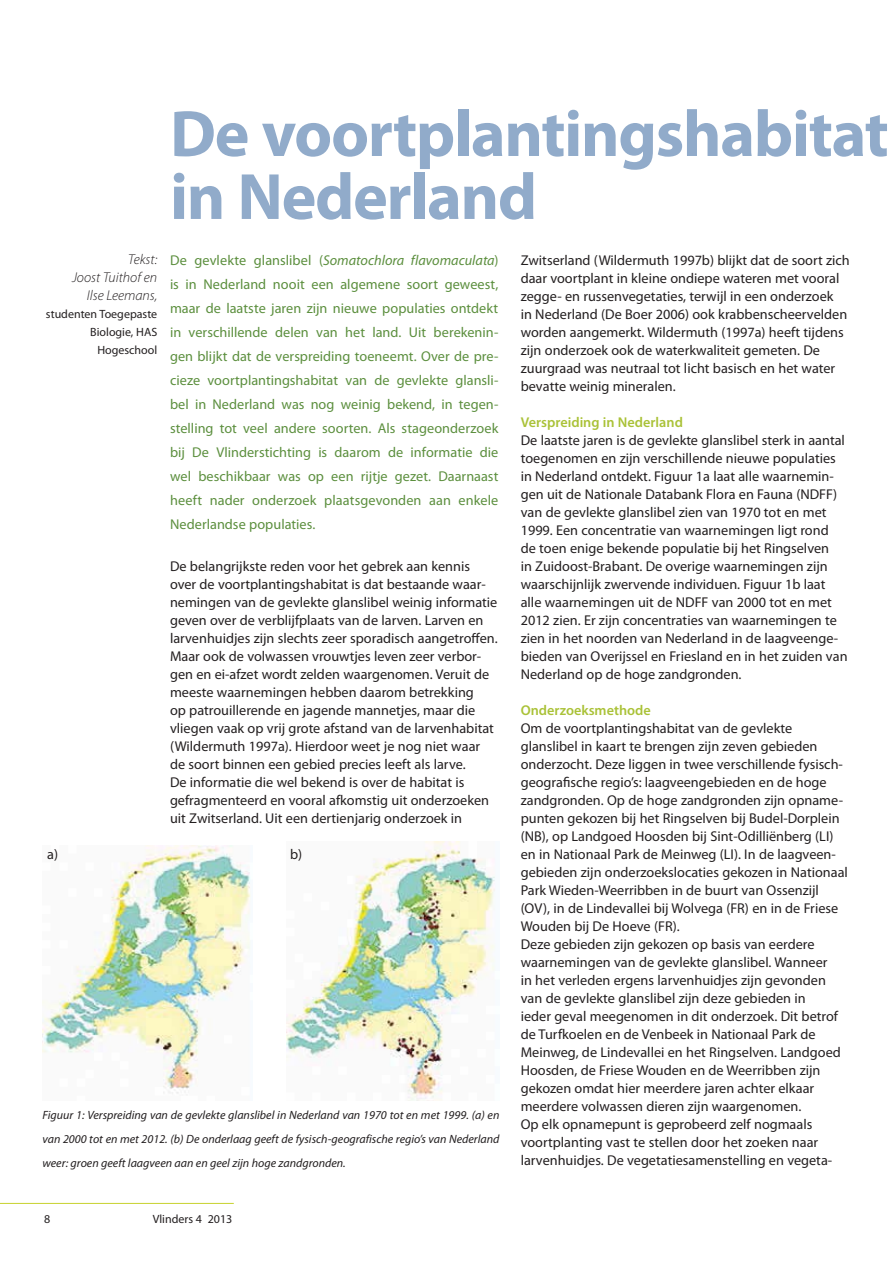
<style>
.page{position:relative;width:893px;height:1263px;background:#fff}
.page>*{position:absolute;margin:0;border:0;box-sizing:border-box;transform-origin:0 0}
.t1{font:700 66px/63px "Myriad Pro";letter-spacing:-.02em;color:#91abca}
.t2{font:14.25px/18px "Myriad Pro";color:#231f20}
.t3{font:14.25px/24px "Myriad Pro";letter-spacing:.005em;color:#5c8f3e;text-align:justify}
.t4{font:600 14.25px "Myriad Pro";color:#aac238}
.t5{font:italic 300 14.25px/18px "Myriad Pro";color:#231f20;text-align:right}
.t6{font:italic 12px/24px "Myriad Pro";color:#231f20;text-align:justify}
.t7{font:12px/18px "Myriad Pro";color:#231f20;text-align:right}
.s1{font-style:italic}
</style>
<div class="page">
<hr style="left:0;top:1203px;width:234px;height:1px;background:#c7d22d">
<img style="left:43px;top:845px;width:208px;height:249px">
<img style="left:287px;top:842px;width:208px;height:259px">
<h1 class="t1" style="left:170px;top:107px;width:720px">De voortplantingshabitat in Nederland</h1>
<p class="t3" style="left:170px;top:249px;width:330px">De gevlekte glanslibel (<span class="s1">Somatochlora flavomaculata</span>) is in Nederland nooit een algemene soort geweest, maar de laatste jaren zijn nieuwe populaties ontdekt in verschillende delen van het land. Uit berekenin&shy;gen blijkt dat de verspreiding toeneemt. Over de pre&shy;cieze voortplantingshabitat van de gevlekte glansli&shy;bel in Nederland was nog weinig bekend, in tegen&shy;stelling tot veel andere soorten. Als stageonderzoek bij De Vlinderstichting is daarom de informatie die wel beschikbaar was op een rijtje gezet. Daarnaast heeft nader onderzoek plaatsgevonden aan enkele Nederlandse populaties.</p>
<p class="t2" style="left:170px;top:558px;width:329px">De belangrijkste reden voor het gebrek aan kennis over de voortplantingshabitat is dat bestaande waar&shy;nemingen van de gevlekte glanslibel weinig informatie geven over de verblijfplaats van de larven. Larven en larvenhuidjes zijn slechts zeer sporadisch aangetroffen.<br>Maar ook de volwassen vrouwtjes leven zeer verbor&shy;gen en ei-afzet wordt zelden waargenomen. Veruit de meeste waarnemingen hebben daarom betrekking<br>op patrouillerende en jagende mannetjes, maar die vliegen vaak op vrij grote afstand van de larvenhabitat (Wildermuth 1997a). Hierdoor weet je nog niet waar de soort binnen een gebied precies leeft als larve.<br>De informatie die wel bekend is over de habitat is gefragmenteerd en vooral afkomstig uit onderzoeken uit Zwitserland. Uit een dertienjarig onderzoek in</p>
<p class="t5" style="left:72px;top:250px;width:87px">Tekst:<br>Joost Tuithof en<br>Ilse Leemans,</p>
<p class="t7" style="left:46px;top:306px;width:113px">studenten Toegepaste<br>Biologie, HAS<br>Hogeschool</p>
<p class="t2" style="left:521px;top:252px;width:331px">Zwitserland (Wildermuth 1997b) blijkt dat de soort zich daar voortplant in kleine ondiepe wateren met vooral zegge- en russenvegetaties, terwijl in een onderzoek<br>in Nederland (De Boer 2006) ook krabbenscheervelden worden aangemerkt. Wildermuth (1997a) heeft tijdens zijn onderzoek ook de waterkwaliteit gemeten. De zuurgraad was neutraal tot licht basisch en het water bevatte weinig mineralen.</p>
<p class="t4" style="left:521px;top:417px;width:164px">Verspreiding in Nederland</p>
<p class="t2" style="left:521px;top:432px;width:328px">De laatste jaren is de gevlekte glanslibel sterk in aantal toegenomen en zijn verschillende nieuwe populaties in Nederland ontdekt. Figuur 1a laat alle waarnemin&shy;gen uit de Nationale Databank Flora en Fauna (NDFF) van de gevlekte glanslibel zien van 1970 tot en met 1999. Een concentratie van waarnemingen ligt rond<br>de toen enige bekende populatie bij het Ringselven<br>in Zuidoost-Brabant. De overige waarnemingen zijn waarschijnlijk zwervende individuen. Figuur 1b laat alle waarnemingen uit de NDFF van 2000 tot en met 2012 zien. Er zijn concentraties van waarnemingen te zien in het noorden van Nederland in de laagveenge&shy;bieden van Overijssel en Friesland en in het zuiden van Nederland op de hoge zandgronden.</p>
<p class="t4" style="left:521px;top:705px;width:132px">Onderzoeksmethode</p>
<p class="t2" style="left:521px;top:720px;width:329px">Om de voortplantingshabitat van de gevlekte glanslibel in kaart te brengen zijn zeven gebieden onderzocht. Deze liggen in twee verschillende fysisch&shy;geografische regio’s: laagveengebieden en de hoge zandgronden. Op de hoge zandgronden zijn opname&shy;punten gekozen bij het Ringselven bij Budel-Dorplein (NB), op Landgoed Hoosden bij Sint-Odilliënberg (LI) en in Nationaal Park de Meinweg (LI). In de laagveen&shy;gebieden zijn onderzoekslocaties gekozen in Nationaal Park Wieden-Weerribben in de buurt van Ossenzijl (OV), in de Lindevallei bij Wolvega (FR) en in de Friese Wouden bij De Hoeve (FR).<br>Deze gebieden zijn gekozen op basis van eerdere waarnemingen van de gevlekte glanslibel. Wanneer<br>in het verleden ergens larvenhuidjes zijn gevonden van de gevlekte glanslibel zijn deze gebieden in<br>ieder geval meegenomen in dit onderzoek. Dit betrof de Turfkoelen en de Venbeek in Nationaal Park de Meinweg, de Lindevallei en het Ringselven. Landgoed Hoosden, de Friese Wouden en de Weerribben zijn gekozen omdat hier meerdere jaren achter elkaar meerdere volwassen dieren zijn waargenomen.<br>Op elk opnamepunt is geprobeerd zelf nogmaals voortplanting vast te stellen door het zoeken naar larvenhuidjes. De vegetatiesamenstelling en vegeta-</p>
<p class="t2" style="left:47px;top:846px;width:12px">a)</p>
<p class="t2" style="left:290px;top:846px;width:14px">b)</p>
<p class="t6" style="left:43px;top:1103px;width:458px">Figuur 1: Verspreiding van de gevlekte glanslibel in Nederland van 1970 tot en met 1999. (a) en van 2000 tot en met 2012. (b) De onderlaag geeft de fysisch-geografische regio’s van Nederland weer: groen geeft laagveen aan en geel zijn hoge zandgronden.</p>
<p class="t7" style="left:44px;top:1210px;width:8px">8</p>
<p class="t7" style="left:153px;top:1210px;width:81px">Vlinders 4 2013</p>
</div>
